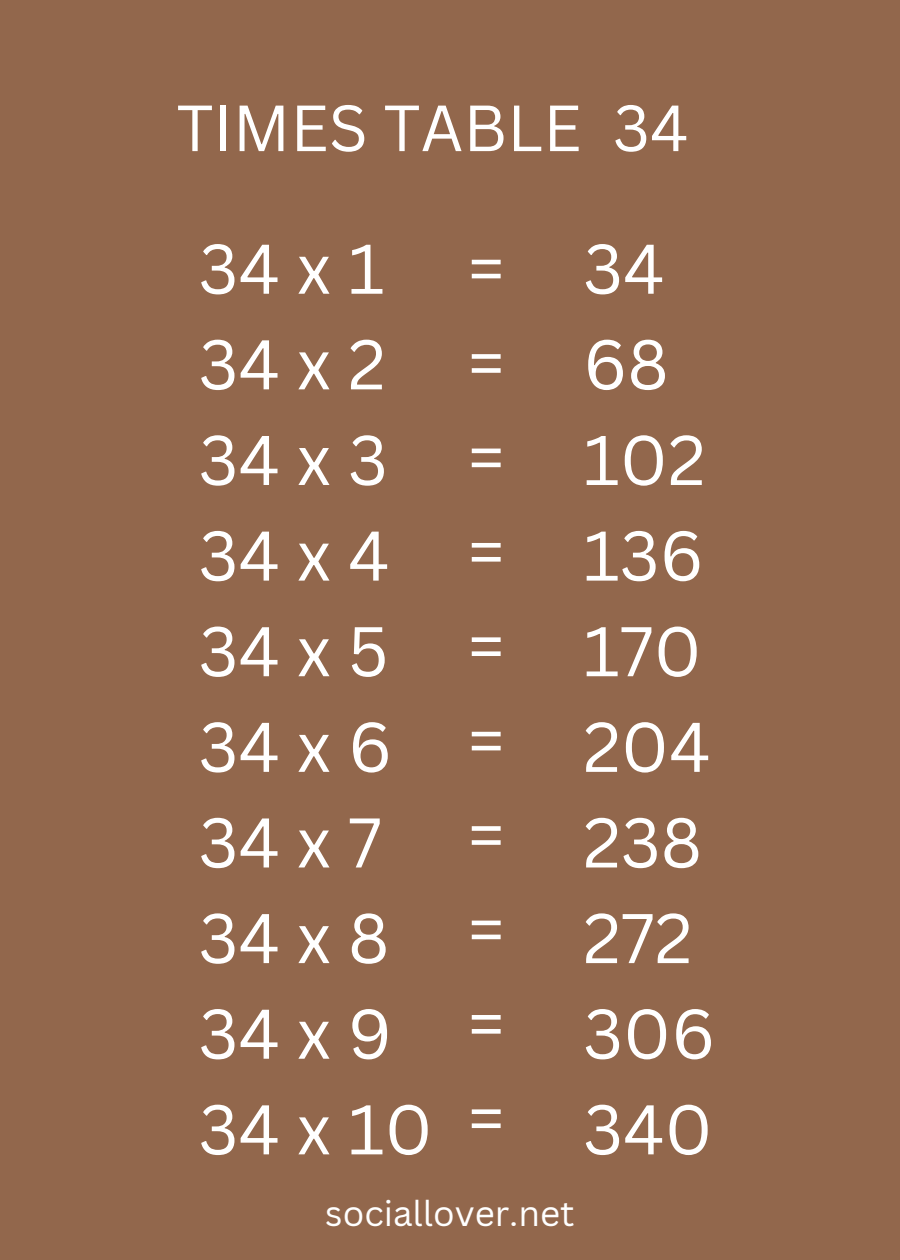
<style>
.page{position:relative;width:900px;height:1260px;background:#92674c}
.page>*{position:absolute;margin:0;border:0;box-sizing:border-box;transform-origin:0 0}
.t1{font:68.75px/95.5px "Canva Sans";letter-spacing:.245em;color:#fff}
.t2{font:68.75px/95.5px "Canva Sans";color:#fff}
.t3{font:63.75px "Canva Sans";color:#fff}
.t4{font:35px "Canva Sans";color:#fff}
</style>
<div class="page">
<p class="t3" style="left:176px;top:83px;width:514px">TIMES TABLE 34</p>
<h1 class="t1" style="left:199px;top:219px;width:236px">34x1<br>34x2<br>34x3<br>34x4<br>34x5<br>34x6<br>34x7<br>34x8<br>34x9<br>34 x 10</h1>
<h2 class="t2" style="left:467px;top:219px;width:39px">=</h2>
<p class="t2" style="left:467px;top:314px;width:39px">=</p>
<p class="t2" style="left:467px;top:408px;width:39px">=</p>
<p class="t2" style="left:467px;top:502px;width:39px">=</p>
<p class="t2" style="left:467px;top:597px;width:39px">=</p>
<p class="t2" style="left:467px;top:691px;width:39px">=</p>
<p class="t2" style="left:467px;top:786px;width:39px">=</p>
<p class="t2" style="left:467px;top:880px;width:39px">=</p>
<p class="t2" style="left:467px;top:974px;width:39px">=</p>
<p class="t2" style="left:467px;top:1069px;width:39px">=</p>
<p class="t2" style="left:583px;top:219px;width:134px">34<br>68<br>102<br>136<br>170<br>204<br>238<br>272<br>306<br>340</p>
<h2 class="t4" style="left:325px;top:1188px;width:251px">sociallover.net</h2>
</div>
